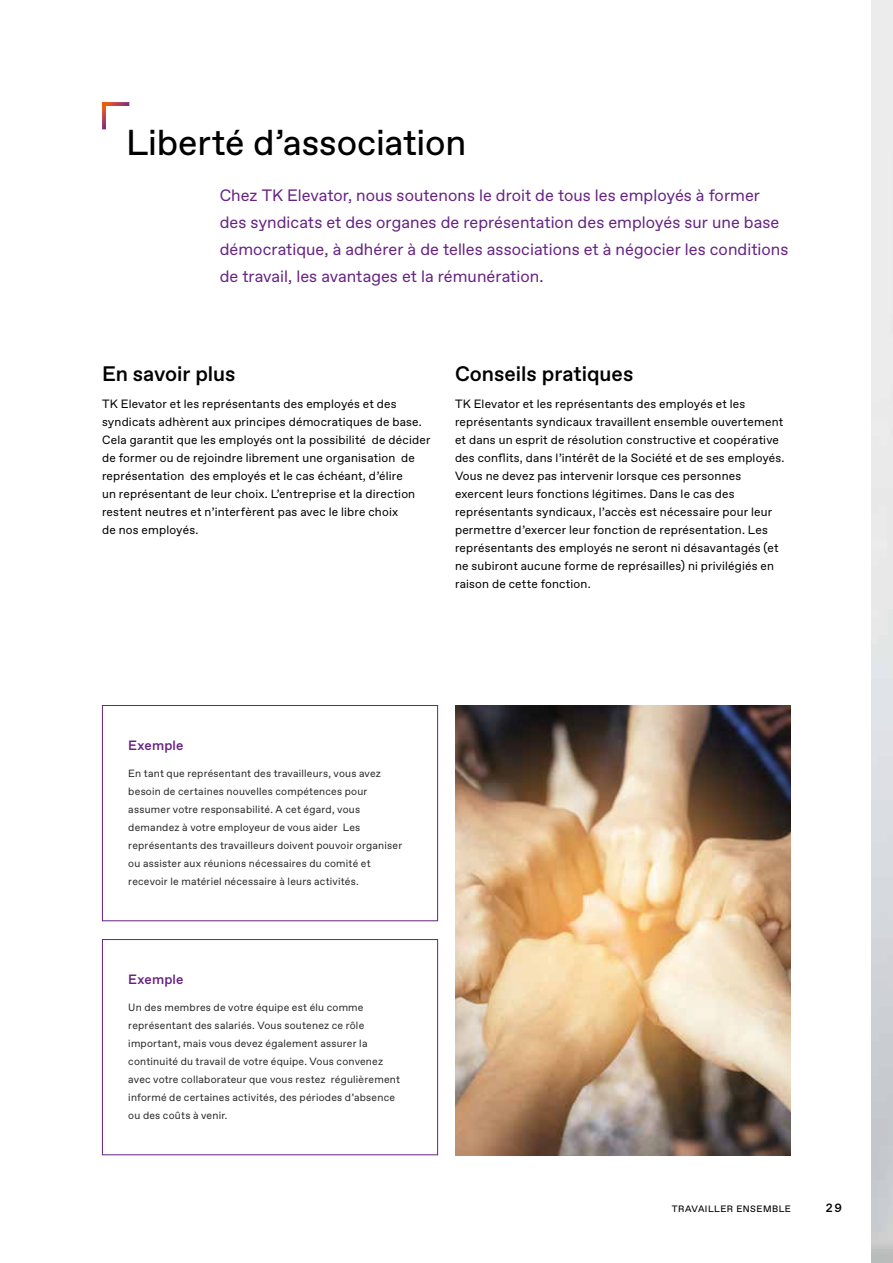
<style>
.page{position:relative;width:893px;height:1263px;background:#fff}
.page>*{position:absolute;margin:0;border:0;box-sizing:border-box;transform-origin:0 0}
.t1{font:36px "TKE Type";letter-spacing:-.005em;color:#000}
.t2{font:500 21px "TKE Type";color:#000}
.t3{font:16.5px/27px "TKE Type";letter-spacing:.005em;color:#662383}
.t4{font:500 13.5px "TKE Type";letter-spacing:.015em;color:#662383}
.t5{font:12px/18px "TKE Type";letter-spacing:.015em;color:#000}
.t6{font:500 12px "TKE Type";color:#000}
.t7{font:10.5px/18px "TKE Type";letter-spacing:.02em;color:#282827}
.t8{font:9.3px "TKE Type";letter-spacing:.05em;color:#000}
</style>
<div class="page">
<svg style="left:102px;top:106px;width:4px;height:23px"></svg>
<svg style="left:102px;top:102px;width:27px;height:4px"></svg>
<div style="left:102px;top:705px;width:336px;height:216px;border:1px solid #662383"></div>
<div style="left:102px;top:939px;width:336px;height:216px;border:1px solid #662383"></div>
<img style="left:455px;top:705px;width:336px;height:450px">
<h1 class="t1" style="left:126px;top:121px;width:342px">Liberté d’association</h1>
<p class="t3" style="left:220px;top:182px;width:570px">Chez TK Elevator, nous soutenons le droit de tous les employés à former des syndicats et des organes de représentation des employés sur une base démocratique, à adhérer à de telles associations et à négocier les conditions de travail, les avantages et la rémunération.</p>
<h2 class="t2" style="left:102px;top:361px;width:135px">En savoir plus</h2>
<p class="t5" style="left:102px;top:395px;width:330px">TK Elevator et les représentants des employés et des syndicats adhèrent aux principes démocratiques de base.<br>Cela garantit que les employés ont la possibilité de décider de former ou de rejoindre librement une organisation de représentation des employés et le cas échéant, d’élire<br>un représentant de leur choix. L’entreprise et la direction restent neutres et n’interfèrent pas avec le libre choix<br>de nos employés.</p>
<h2 class="t2" style="left:455px;top:361px;width:180px">Conseils pratiques</h2>
<p class="t5" style="left:455px;top:395px;width:331px">TK Elevator et les représentants des employés et les représentants syndicaux travaillent ensemble ouvertement et dans un esprit de résolution constructive et coopérative des conflits, dans l’intérêt de la Société et de ses employés.<br>Vous ne devez pas intervenir lorsque ces personnes exercent leurs fonctions légitimes. Dans le cas des représentants syndicaux, l’accès est nécessaire pour leur permettre d’exercer leur fonction de représentation. Les représentants des employés ne seront ni désavantagés (et ne subiront aucune forme de représailles) ni privilégiés en raison de cette fonction.</p>
<p class="t4" style="left:128px;top:737px;width:57px">Exemple</p>
<p class="t7" style="left:128px;top:765px;width:275px">En tant que représentant des travailleurs, vous avez besoin de certaines nouvelles compétences pour assumer votre responsabilité. A cet égard, vous demandez à votre employeur de vous aider Les représentants des travailleurs doivent pouvoir organiser ou assister aux réunions nécessaires du comité et recevoir le matériel nécessaire à leurs activités.</p>
<p class="t4" style="left:128px;top:971px;width:57px">Exemple</p>
<p class="t7" style="left:128px;top:999px;width:273px">Un des membres de votre équipe est élu comme représentant des salariés. Vous soutenez ce rôle important, mais vous devez également assurer la continuité du travail de votre équipe. Vous convenez avec votre collaborateur que vous restez régulièrement informé de certaines activités, des périodes d’absence ou des coûts à venir.</p>
<p class="t8" style="left:672px;top:1203px;width:120px">TRAVAILLER ENSEMBLE</p>
<p class="t6" style="left:826px;top:1201px;width:18px">29</p>
</div>
